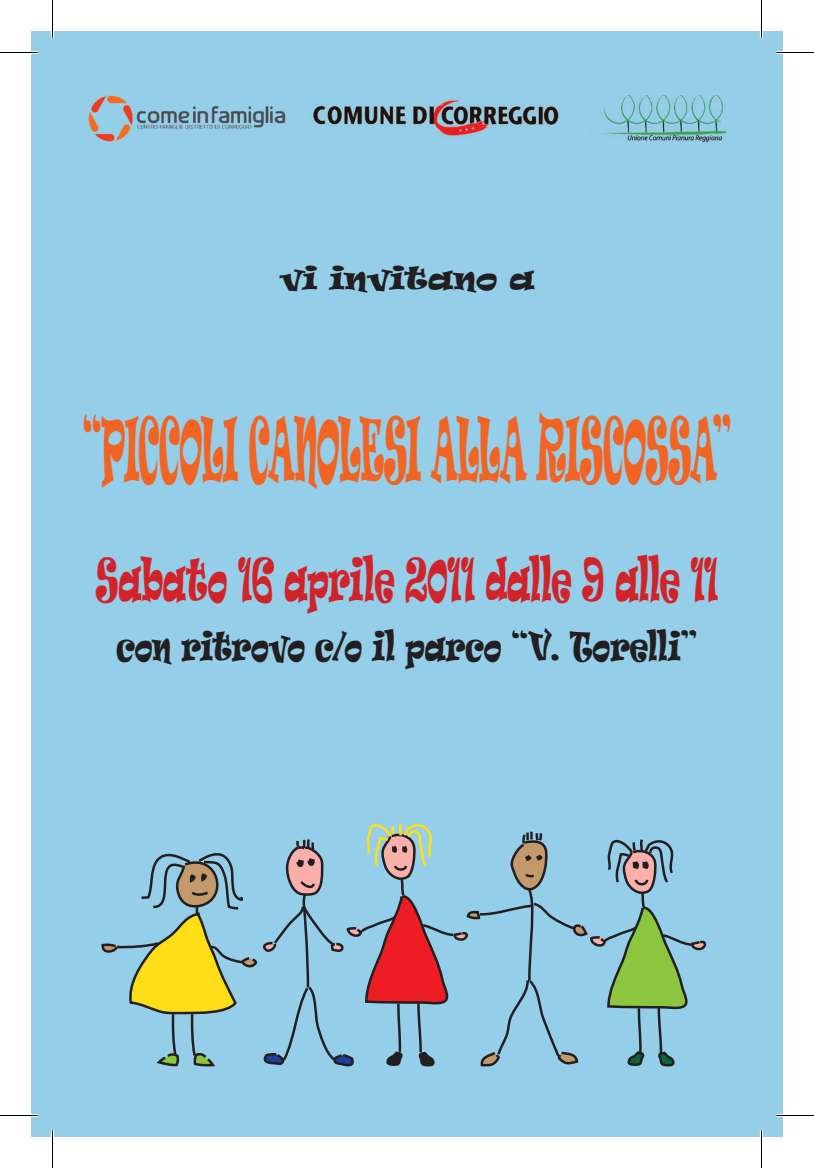
<style>
.page{position:relative;width:814px;height:1168px;background:#fff}
.page>*{position:absolute;margin:0;border:0;box-sizing:border-box;transform-origin:0 0}
.t1{font:82.5px "Ravie";letter-spacing:-.02em;color:#f26424;scale:.34 1}
.t2{font:55px "Ravie";letter-spacing:-.01em;color:#d1232a;scale:.5 1}
.t3{font:37.5px "Ravie";letter-spacing:.005em;color:#231f20;scale:.67 1}
.t4{font:30px "Ravie";color:#231f20}
</style>
<div class="page">
<div style="left:31px;top:31px;width:751px;height:1106px;background:#94cee8"></div>
<img style="left:88px;top:95px;width:199px;height:46px">
<img style="left:586px;top:95px;width:140px;height:46px">
<svg style="left:100px;top:820px;width:609px;height:249px;background:#95bbc2"></svg>
<img style="left:306px;top:95px;width:261px;height:46px">
<hr style="left:0;top:51px;width:38px;height:3px;background:#fff">
<hr style="left:776px;top:51px;width:38px;height:3px;background:#fff">
<hr style="left:0;top:1114px;width:38px;height:3px;background:#fff">
<hr style="left:776px;top:1114px;width:38px;height:3px;background:#fff">
<hr style="left:51px;top:0;width:3px;height:38px;background:#fff">
<hr style="left:51px;top:1130px;width:3px;height:38px;background:#fff">
<hr style="left:760px;top:0;width:3px;height:38px;background:#fff">
<hr style="left:760px;top:1130px;width:3px;height:38px;background:#fff">
<hr style="left:0;top:52px;width:38px;height:1px;background:#000">
<hr style="left:776px;top:52px;width:38px;height:1px;background:#000">
<hr style="left:0;top:1115px;width:38px;height:1px;background:#000">
<hr style="left:776px;top:1115px;width:38px;height:1px;background:#000">
<hr style="left:52px;top:0;width:1px;height:38px;background:#000">
<hr style="left:52px;top:1130px;width:1px;height:38px;background:#000">
<hr style="left:761px;top:0;width:1px;height:38px;background:#000">
<hr style="left:761px;top:1130px;width:1px;height:38px;background:#000">
<p class="t4" style="left:279px;top:257px;width:256px">vi invitano a</p>
<h1 class="t1" style="left:82px;top:393px;width:1910px">“PICCOLI CANOLESI ALLA RISCOSSA”</h1>
<h2 class="t2" style="left:96px;top:542px;width:1245px">Sabato 16 aprile 2011 dalle 9 alle 11</h2>
<p class="t3" style="left:116px;top:620px;width:868px">con ritrovo c/o il parco “V. Torelli”</p>
</div>
